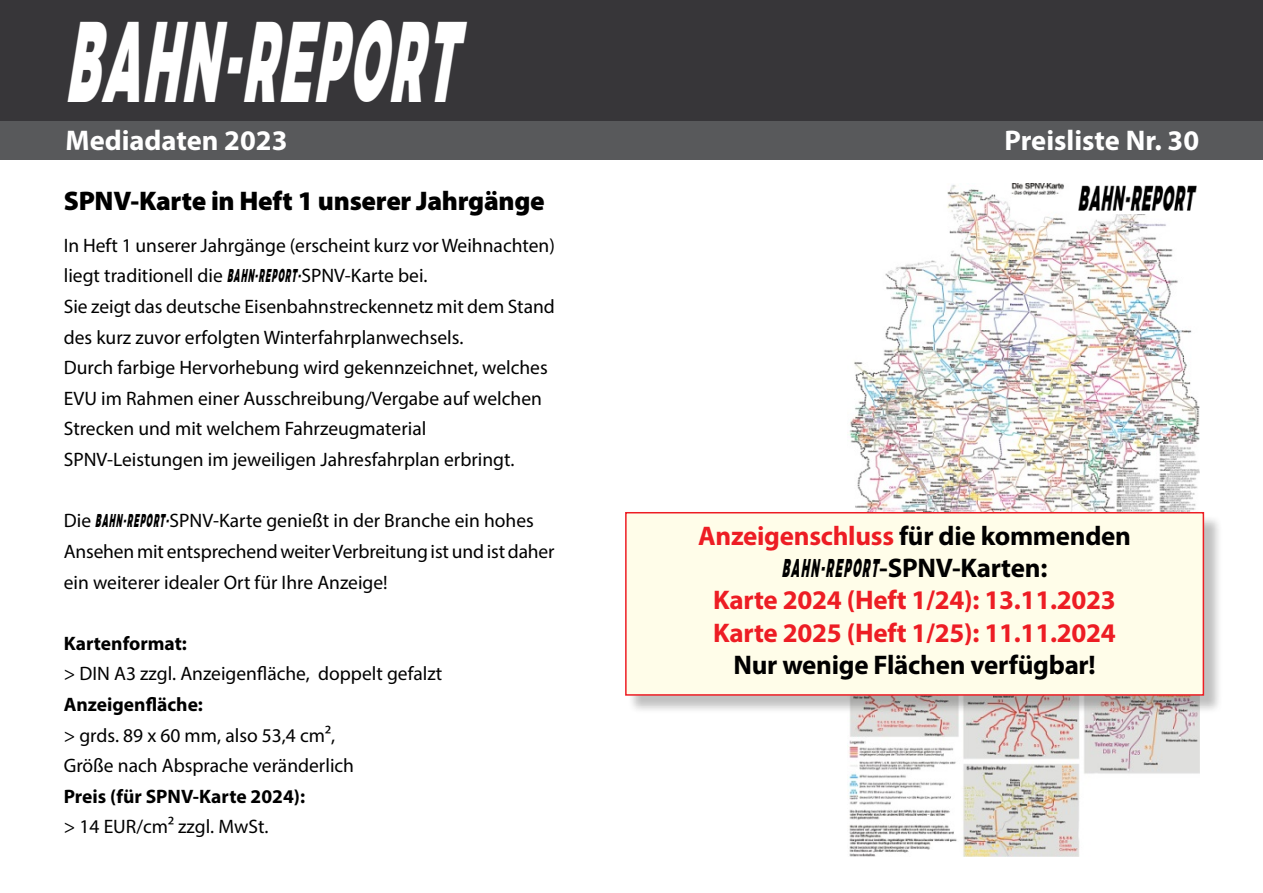
<style>
.page{position:relative;width:1263px;height:893px;background:#fff}
.page>*{position:absolute;margin:0;border:0;box-sizing:border-box;transform-origin:0 0}
.t1{font:italic 900 114px "Argentum Sans";color:#fff;scale:.4 1}
.t2{font:700 28.5px "Myriad Pro";color:#fff}
.t3{font:700 27px/32.4px "Myriad Pro";letter-spacing:-.01em;color:#ed1d24;text-align:center}
.t4{font:900 27px "Myriad Pro";letter-spacing:-.01em;color:#000}
.t5{font:700 27px "Myriad Pro";letter-spacing:-.01em;color:#000}
.t6{font:19.5px/30.6px "Myriad Pro";color:#000}
.t7{font:700 19.5px "Myriad Pro";color:#000}
.s1{font-family:"Argentum Sans";font-weight:900;font-style:italic;font-size:18.6px}
.s2{color:#000}
.s3{font-family:"Argentum Sans";font-weight:900;font-style:italic;font-size:25.65px;color:#000}
</style>
<div class="page">
<div style="left:0;top:0;width:1263px;height:154px;background:#373639"></div>
<div style="left:0;top:122px;width:1263px;height:38px;background:#58595b"></div>
<img style="left:848px;top:183px;width:351px;height:673px">
<img style="left:1076px;top:183px;width:123px;height:30px">
<div style="left:627px;top:514px;width:596px;height:201px;background:#000;opacity:.25"></div>
<div style="left:626px;top:513px;width:577px;height:182px;background:#fffde9"></div>
<div style="left:625px;top:512px;width:579px;height:184px;border:2px solid #ed1d24"></div>
<h1 class="t1" style="left:65px;top:-32px;width:1041px">BAHN-REPORT</h1>
<h2 class="t2" style="left:65px;top:122px;width:223px">Mediadaten 2023</h2>
<h2 class="t2" style="left:1004px;top:122px;width:196px">Preisliste Nr. 30</h2>
<h3 class="t4" style="left:64px;top:185px;width:483px">SPNV-Karte in Heft 1 unserer Jahrgänge</h3>
<p class="t6" style="left:64px;top:230px;width:493px">In Heft 1 unserer Jahrgänge (erscheint kurz vor Weihnachten) liegt traditionell die <span class="s1">BAHN -REPO RT-</span>SPNV-Karte bei.<br>Sie zeigt das deutsche Eisenbahnstreckennetz mit dem Stand des kurz zuvor erfolgten Winterfahrplanwechsels.<br>Durch farbige Hervorhebung wird gekennzeichnet, welches EVU im Rahmen einer Ausschreibung/Vergabe auf welchen Strecken und mit welchem Fahrzeugmaterial SPNV-Leistungen im jeweiligen Jahresfahrplan erbringt.</p>
<p class="t6" style="left:64px;top:505px;width:492px">Die <span class="s1">BAHN -REPO RT-</span>SPNV-Karte genießt in der Branche ein hohes<br>Ansehen mit entsprechend weiter Verbreitung ist und ist daher ein weiterer idealer Ort für Ihre Anzeige!</p>
<p class="t7" style="left:64px;top:630px;width:125px">Kartenformat:</p>
<p class="t6" style="left:64px;top:658px;width:380px">&gt; DIN A3 zzgl. Anzeigenfläche, doppelt gefalzt</p>
<p class="t7" style="left:64px;top:692px;width:141px">Anzeigenfläche:</p>
<p class="t6" style="left:64px;top:719px;width:292px">&gt; grds. 89 x 60 mm, also 53,4 cm²,<br>Größe nach Absprache veränderlich</p>
<p class="t7" style="left:64px;top:783px;width:243px">Preis (für SPNV-Karte 2024):</p>
<p class="t6" style="left:64px;top:811px;width:206px">&gt; 14 EUR/cm² zzgl. MwSt.</p>
<h3 class="t3" style="left:698px;top:518px;width:434px">Anzeigenschluss <span class="s2">für die kommenden </span><span class="s3">BAHN-REPORT</span><span class="s2">-SPNV-Karten:<br></span>Karte 2024 (Heft 1/24): 13.11.2023<br>Karte 2025 (Heft 1/25): 11.11.2024</h3>
<h3 class="t5" style="left:733px;top:648px;width:364px">Nur wenige Flächen verfügbar!</h3>
</div>
